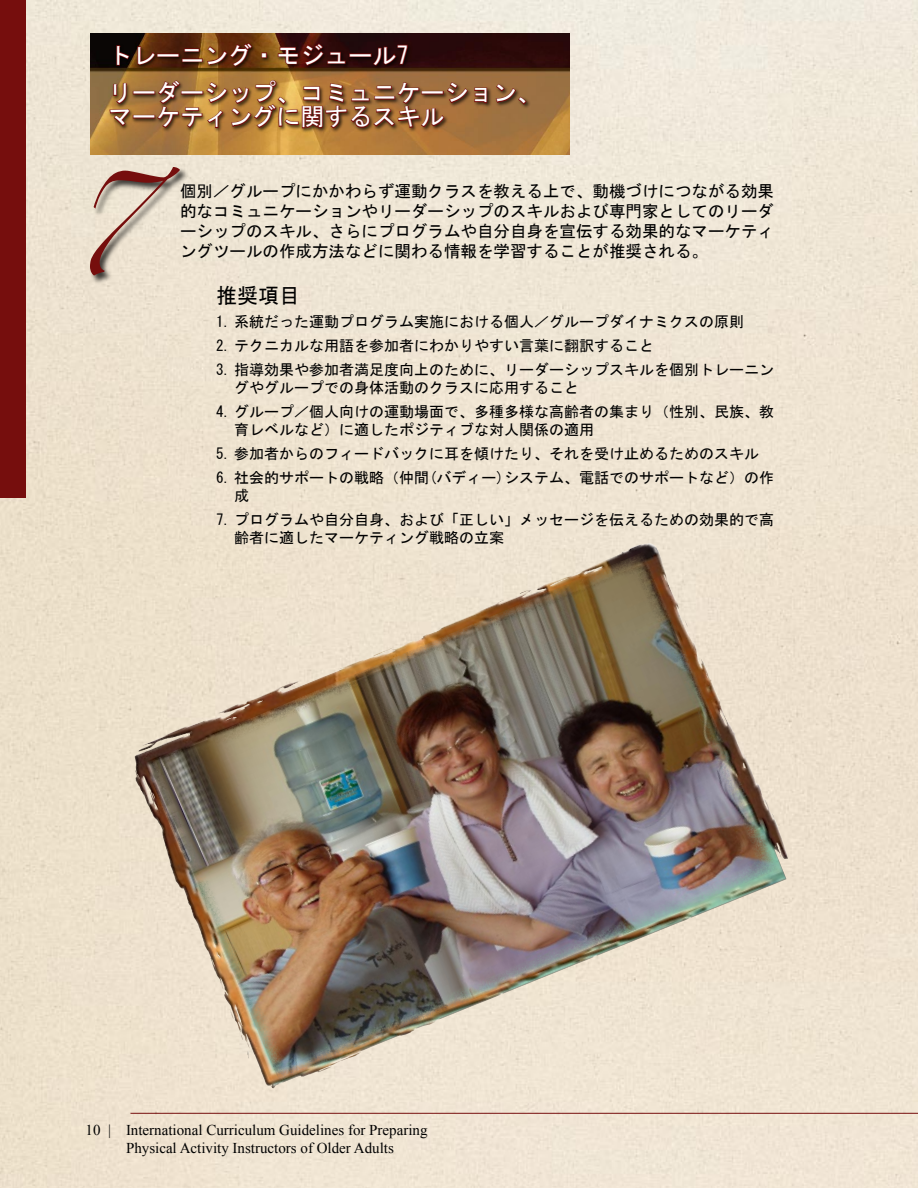
<style>
.page{position:relative;width:918px;height:1188px;background:#fff}
.page>*{position:absolute;margin:0;border:0;box-sizing:border-box;transform-origin:0 0}
.t1{font:24px/37.5px "MS Gothic";color:#fff}
.t2{font:21px "MS Gothic";color:#000}
.t3{font:16.5px/20.2px "MS Gothic";color:#000;text-align:justify}
.t4{font:15px/18px "MS Gothic";color:#000}
.t5{font:15px/18px "Times New Roman";color:#000;text-align:center}
</style>
<div class="page">
<img style="left:0;top:0;width:918px;height:1188px">
<hr style="left:130px;top:1113px;width:788px;height:1px;background:#760e0d">
<div style="left:0;top:0;width:25px;height:498px;background:#760e0d"></div>
<img style="left:90px;top:34px;width:480px;height:120px">
<div style="left:107px;top:41px;width:424px;height:92px;background:#000;opacity:.75"></div>
<svg style="left:116px;top:45px;width:40px;height:21px"></svg>
<div style="left:157px;top:53px;width:22px;height:4px;border:2px solid #760e0d"></div>
<div style="left:182px;top:59px;width:21px;height:3px;border:2px solid #760e0d"></div>
<div style="left:184px;top:48px;width:16px;height:4px;border:2px solid #760e0d"></div>
<svg style="left:206px;top:42px;width:47px;height:26px"></svg>
<svg style="left:261px;top:53px;width:6px;height:5px"></svg>
<svg style="left:277px;top:42px;width:69px;height:25px;background:#4c130b"></svg>
<div style="left:349px;top:53px;width:23px;height:4px;border:2px solid #760e0d"></div>
<svg style="left:372px;top:44px;width:36px;height:23px"></svg>
<div style="left:133px;top:91px;width:22px;height:4px;border:2px solid #760e0d"></div>
<svg style="left:495px;top:83px;width:33px;height:23px"></svg>
<svg style="left:109px;top:82px;width:21px;height:45px"></svg>
<div style="left:133px;top:115px;width:22px;height:4px;border:2px solid #760e0d"></div>
<svg style="left:156px;top:79px;width:332px;height:50px;background:#965b2e"></svg>
<div style="left:88px;top:166px;width:101px;height:119px;background:#000;opacity:.75"></div>
<svg style="left:90px;top:167px;width:90px;height:108px;background:#d3bfb0"></svg>
<img style="left:144px;top:551px;width:635px;height:530px">
<h1 class="t1" style="left:108px;top:37px;width:434px">トレーニング・モジュール7　<br>リーダーシップ、コミュニケーション、</h1>
<h1 class="t1" style="left:108px;top:98px;width:338px">マーケティングに関するスキル</h1>
<p class="t3" style="left:180px;top:181px;width:595px">個別／グループにかかわらず運動クラスを教える上で、動機づけにつながる効果的なコミュニケーションやリーダーシップのスキルおよび専門家としてのリーダーシップのスキル、さらにプログラムや自分自身を宣伝する効果的なマーケティングツールの作成方法などに関わる情報を学習することが推奨される。</p>
<h2 class="t2" style="left:216px;top:285px;width:85px">推奨項目</h2>
<p class="t4" style="left:216px;top:313px;width:529px">1. 系統だった運動プログラム実施における個人／グループダイナミクスの原則</p>
<p class="t4" style="left:216px;top:337px;width:439px">2. テクニカルな用語を参加者にわかりやすい言葉に翻訳すること</p>
<p class="t4" style="left:234px;top:361px;width:541px;text-indent:-18px">3. 指導効果や参加者満足度向上のために、リーダーシップスキルを個別トレーニングやグループでの身体活動のクラスに応用すること</p>
<p class="t4" style="left:234px;top:403px;width:541px;text-indent:-18px">4. グループ／個人向けの運動場面で、多種多様な高齢者の集まり（性別、民族、教育レベルなど）に適したポジティブな対人関係の適用</p>
<p class="t4" style="left:216px;top:445px;width:544px">5. 参加者からのフィードバックに耳を傾けたり、それを受け止めるためのスキル</p>
<p class="t4" style="left:234px;top:469px;width:541px;text-indent:-18px">6. 社会的サポートの戦略（仲間(バディー)システム、電話でのサポートなど）の作成</p>
<p class="t4" style="left:234px;top:511px;width:541px;text-indent:-18px">7. プログラムや自分自身、および「正しい」メッセージを伝えるための効果的で高齢者に適したマーケティング戦略の立案</p>
<p class="t5" style="left:86px;top:1120px;width:344px">10 | International Curriculum Guidelines for Preparing<br>Physical Activity Instructors of Older Adults</p>
</div>
